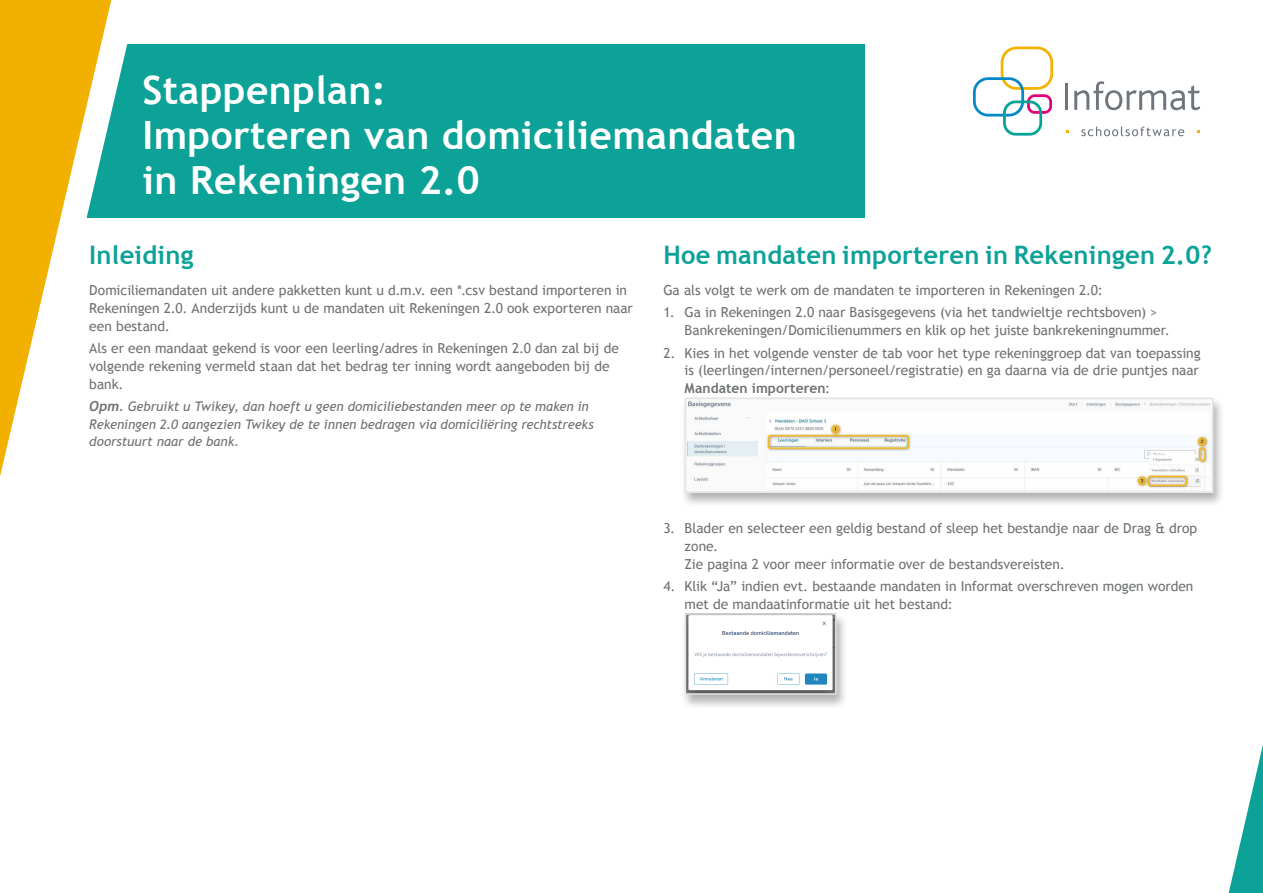
<style>
.page{position:relative;width:1263px;height:893px;background:#fff}
.page>*{position:absolute;margin:0;border:0;box-sizing:border-box;transform-origin:0 0}
.t1{font:700 39px/45px "Trebuchet MS";letter-spacing:.01em;color:#fff}
.t2{font:700 25.5px "Trebuchet MS";letter-spacing:.01em;color:#0ca297}
.t3{font:13.8px/18px "Trebuchet MS";letter-spacing:-.005em;color:#6e7171}
.t4{font:italic 13.2px/17.1px "Trebuchet MS";letter-spacing:-.005em;color:#6e7171}
.s1{font-family:"Trebuchet";font-weight:700;font-size:13.8px}
.s2{font-weight:700}
</style>
<div class="page">
<div style="left:0;top:45px;width:864px;height:173px;background:#0ca297"></div>
<hr style="left:1065px;top:83px;width:3px;height:27px;background:#6e757c">
<svg style="left:1074px;top:81px;width:126px;height:29px"></svg>
<svg style="left:973px;top:47px;width:80px;height:89px"></svg>
<svg style="left:1081px;top:127px;width:103px;height:9px"></svg>
<svg style="left:1228px;top:745px;width:35px;height:148px"></svg>
<div style="left:680px;top:396px;width:545px;height:112px;background:#000;opacity:.3"></div>
<img style="left:688px;top:401px;width:522px;height:89px">
<div style="left:685px;top:398px;width:528px;height:95px;border:2px solid #e3e4e4"></div>
<div style="left:680px;top:612px;width:168px;height:98px;background:#000;opacity:.3"></div>
<img style="left:688px;top:616px;width:146px;height:76px">
<div style="left:685px;top:613px;width:152px;height:82px;border:2px solid #e3e4e4"></div>
<svg style="left:0;top:0;width:178px;height:476px"></svg>
<h1 class="t1" style="left:142px;top:68px;width:656px">Stappenplan:<br>Importeren van domiciliemandaten in Rekeningen 2.0</h1>
<h2 class="t2" style="left:89px;top:239px;width:106px">Inleiding</h2>
<p class="t3" style="left:89px;top:281px;width:545px">Domiciliemandaten uit andere pakketten kunt u d.m.v. een *.csv bestand importeren in<br>Rekeningen 2.0. Anderzijds kunt u de mandaten uit Rekeningen 2.0 ook exporteren naar een bestand.</p>
<p class="t3" style="left:89px;top:340px;width:531px">Als er een mandaat gekend is voor een leerling/adres in Rekeningen 2.0 dan zal bij de volgende rekening vermeld staan dat het bedrag ter inning wordt aangeboden bij de bank.</p>
<p class="t4" style="left:89px;top:398px;width:506px"><span class="s1">Opm.</span> Gebruikt u Twikey, dan hoeft u geen domiciliebestanden meer op te maken in<br>Rekeningen 2.0 aangezien Twikey de te innen bedragen via domiciliëring rechtstreeks doorstuurt naar de bank.</p>
<h2 class="t2" style="left:663px;top:239px;width:550px">Hoe mandaten importeren in Rekeningen 2.0?</h2>
<p class="t3" style="left:663px;top:281px;width:441px">Ga als volgt te werk om de mandaten te importeren in Rekeningen 2.0:</p>
<p class="t3" style="left:685px;top:304px;width:487px;text-indent:-21px">1. Ga in Rekeningen 2.0 naar Basisgegevens (via het tandwieltje rechtsboven) &gt;<br>Bankrekeningen/Domicilienummers en klik op het juiste bankrekeningnummer.</p>
<p class="t3" style="left:685px;top:344px;width:518px;text-indent:-21px">2. Kies in het volgende venster de tab voor het type rekeninggroep dat van toepassing is (leerlingen/internen/personeel/registratie) en ga daarna via de drie puntjes naar<br><span class="s2">Mandaten importeren</span>:</p>
<p class="t3" style="left:685px;top:519px;width:514px;text-indent:-21px">3. Blader en selecteer een geldig bestand of sleep het bestandje naar de Drag &amp; drop zone.<br>Zie pagina 2 voor meer informatie over de bestandsvereisten.</p>
<p class="t3" style="left:685px;top:577px;width:510px;text-indent:-21px">4. Klik “Ja” indien evt. bestaande mandaten in Informat overschreven mogen worden met de mandaatinformatie uit het bestand:</p>
</div>
